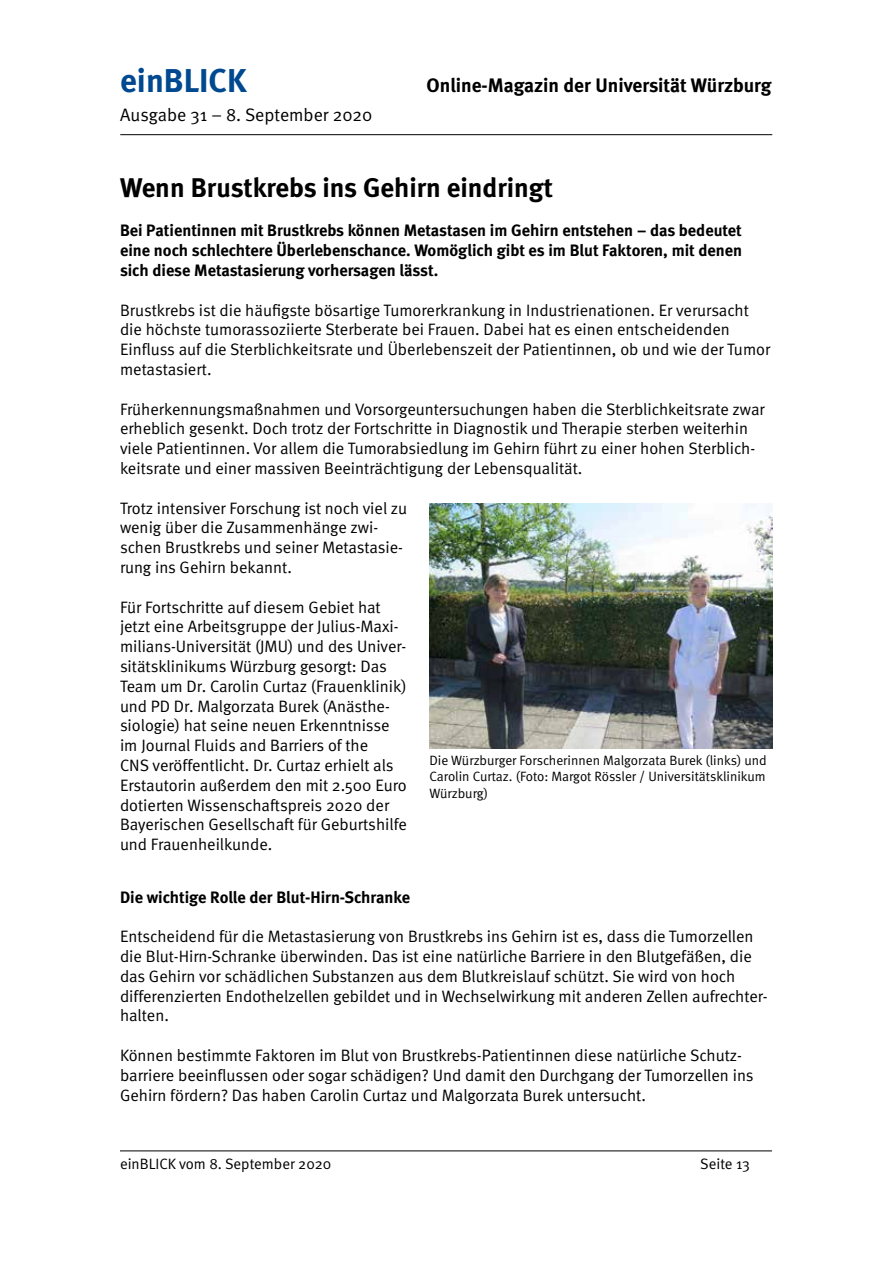
<style>
.page{position:relative;width:893px;height:1263px;background:#fff}
.page>*{position:absolute;margin:0;border:0;box-sizing:border-box;transform-origin:0 0}
.t1{font:700 33px "Meta";color:#004990}
.t2{font:700 27px "Meta";color:#000}
.t3{font:700 19.5px "Meta";color:#000}
.t4{font:18px "Meta Normal";color:#000}
.t5{font:16.5px/19.8px "Meta Normal";color:#000}
.t6{font:700 16.5px/19.8px "Meta";color:#000;text-align:justify}
.t7{font:15px "Meta Normal";color:#000}
.t8{font:13.5px/16.2px "Meta Normal";color:#000;text-align:justify}
</style>
<div class="page">
<hr style="left:120px;top:134px;width:652px;height:1px;background:#000">
<hr style="left:120px;top:1150px;width:652px;height:1px;background:#000">
<img style="left:429px;top:503px;width:344px;height:245px">
<h1 class="t1" style="left:120px;top:61px;width:128px">einBLICK</h1>
<p class="t3" style="left:427px;top:74px;width:346px">Online-Magazin der Universität Würzburg</p>
<p class="t4" style="left:120px;top:105px;width:254px">Ausgabe 31 – 8. September 2020</p>
<h2 class="t2" style="left:120px;top:171px;width:435px">Wenn Brustkrebs ins Gehirn eindringt</h2>
<p class="t6" style="left:120px;top:221px;width:624px">Bei Patientinnen mit Brustkrebs können Metastasen im Gehirn entstehen – das bedeutet eine noch schlechtere Überlebenschance. Womöglich gibt es im Blut Faktoren, mit denen sich diese Metastasierung vorhersagen lässt.</p>
<p class="t5" style="left:120px;top:300px;width:652px">Brustkrebs ist die häufigste bösartige Tumorerkrankung in Industrienationen. Er verursacht die höchste tumorassoziierte Sterberate bei Frauen. Dabei hat es einen entscheidenden Einfluss auf die Sterblichkeitsrate und Überlebenszeit der Patientinnen, ob und wie der Tumor metastasiert.</p>
<p class="t5" style="left:120px;top:399px;width:646px">Früherkennungsmaßnahmen und Vorsorgeuntersuchungen haben die Sterblichkeitsrate zwar erheblich gesenkt. Doch trotz der Fortschritte in Diagnostik und Therapie sterben weiterhin viele Patientinnen. Vor allem die Tumorabsiedlung im Gehirn führt zu einer hohen Sterblich&shy;keitsrate und einer massiven Beeinträchtigung der Lebensqualität.</p>
<p class="t5" style="left:120px;top:498px;width:289px">Trotz intensiver Forschung ist noch viel zu wenig über die Zusammenhänge zwi&shy;schen Brustkrebs und seiner Metastasie&shy;rung ins Gehirn bekannt.</p>
<p class="t5" style="left:120px;top:597px;width:288px">Für Fortschritte auf diesem Gebiet hat jetzt eine Arbeitsgruppe der Julius-Maxi&shy;milians-Universität (JMU) und des Univer&shy;sitätsklinikums Würzburg gesorgt: Das Team um Dr. Carolin Curtaz (Frauenklinik) und PD Dr. Malgorzata Burek (Anästhe&shy;siologie) hat seine neuen Erkenntnisse im Journal Fluids and Barriers of the<br>CNS veröffentlicht. Dr. Curtaz erhielt als Erstautorin außerdem den mit 2.500 Euro dotierten Wissenschaftspreis 2020 der Bayerischen Gesellschaft für Geburtshilfe und Frauenheilkunde.</p>
<p class="t6" style="left:120px;top:887px;width:291px">Die wichtige Rolle der Blut-Hirn-Schranke</p>
<p class="t5" style="left:120px;top:926px;width:649px">Entscheidend für die Metastasierung von Brustkrebs ins Gehirn ist es, dass die Tumorzellen die Blut-Hirn-Schranke überwinden. Das ist eine natürliche Barriere in den Blutgefäßen, die das Gehirn vor schädlichen Substanzen aus dem Blutkreislauf schützt. Sie wird von hoch differenzierten Endothelzellen gebildet und in Wechselwirkung mit anderen Zellen aufrechter&shy;halten.</p>
<p class="t5" style="left:120px;top:1045px;width:635px">Können bestimmte Faktoren im Blut von Brustkrebs-Patientinnen diese natürliche Schutz&shy;barriere beeinflussen oder sogar schädigen? Und damit den Durchgang der Tumorzellen ins<br>Gehirn fördern? Das haben Carolin Curtaz und Malgorzata Burek untersucht.</p>
<p class="t8" style="left:429px;top:752px;width:339px">Die Würzburger Forscherinnen Malgorzata Burek (links) und Carolin Curtaz. (Foto: Margot Rössler / Universitätsklinikum Würzburg)</p>
<p class="t7" style="left:120px;top:1155px;width:213px">einBLICK vom 8. September 2020</p>
<p class="t7" style="left:700px;top:1155px;width:51px">Seite 13</p>
</div>
